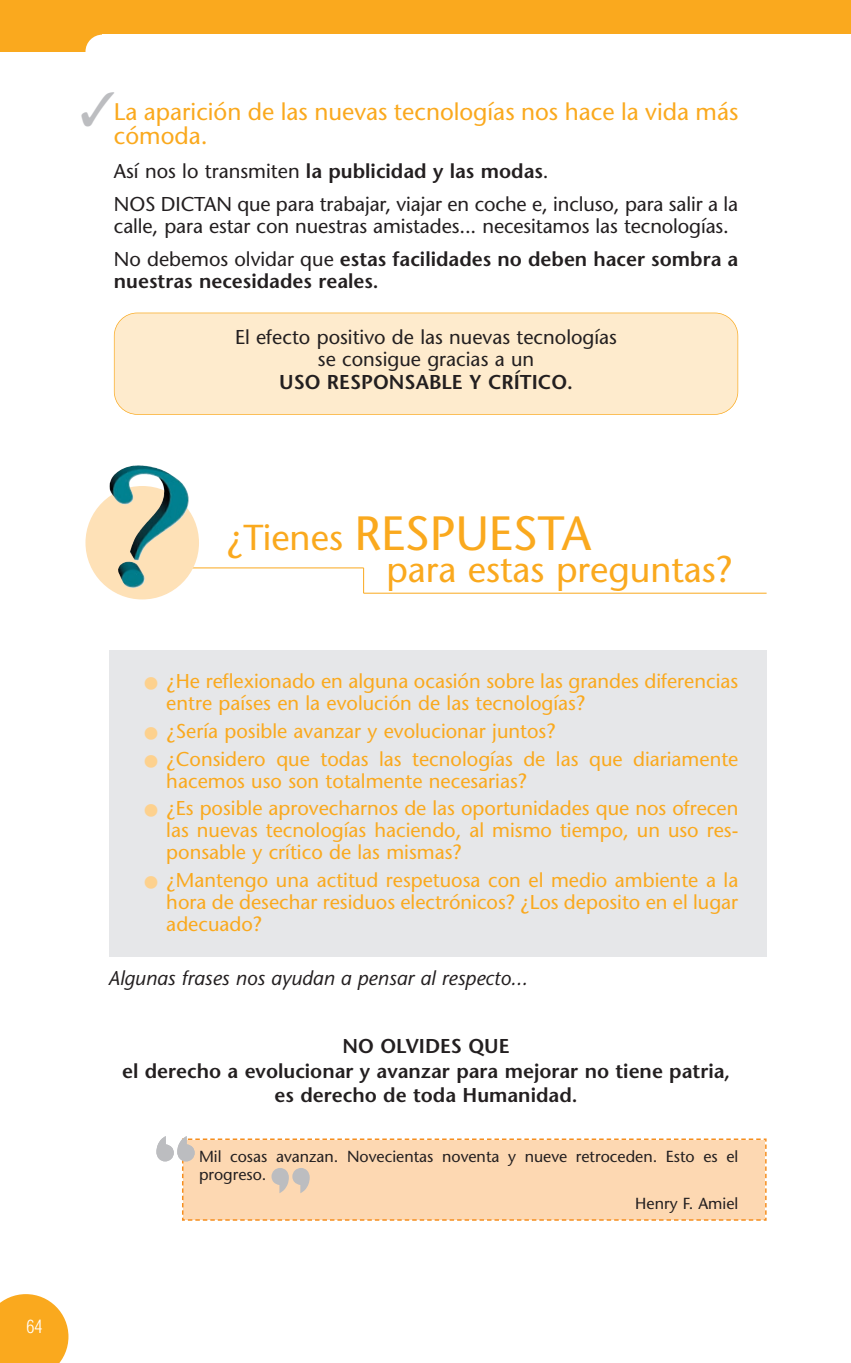
<style>
.page{position:relative;width:851px;height:1363px;background:#fff}
.page>*{position:absolute;margin:0;border:0;box-sizing:border-box;transform-origin:0 0}
.t1{font:72px "Braggadocio";color:#bcbdc0}
.t2{font:48px "Stone Sans";color:#faa91e}
.t3{font:36px "Stone Sans";color:#faa91e}
.t4{font:24px/24px "Stone Sans";color:#faa91e}
.t5{font:20px/22px "Stone Sans";color:#faa91e}
.t6{font:20px/33.4px "Stone Sans";letter-spacing:-.005em;color:#231f20}
.t7{font:600 20px/24px "Stone Sans";color:#231f20;text-align:center}
.t8{font:italic 20px "Stone Sans";color:#231f20}
.t9{font:300 condensed 18px "Helvetica";color:#fff}
.t10{font:16px/18px "Stone Sans";color:#231f20}
.s1{font-weight:600}
.s2{font-size:36px}
.s3{font-size:36px;color:#fdd18e}
</style>
<div class="page">
<svg style="left:0;top:1294px;width:68px;height:68px;background:#fab236"></svg>
<div style="left:0;top:0;width:850px;height:52px;background:#faa91e"></div>
<div style="left:85px;top:35px;width:34px;height:34px;background:#fff;border-radius:50%"></div>
<div style="left:102px;top:35px;width:748px;height:34px;background:#fff"></div>
<hr style="left:170px;top:567px;width:193px;height:1px;background:#faa91e">
<svg style="left:363px;top:568px;width:1px;height:24px"></svg>
<hr style="left:363px;top:592px;width:403px;height:1px;background:#faa91e">
<div style="left:114px;top:313px;width:623px;height:101px;background:#feebcd;border-radius:23px"></div>
<div style="left:114px;top:312px;width:623px;height:102px;border:1px solid #faa91e;border-radius:23px"></div>
<svg style="left:85px;top:486px;width:114px;height:113px;background:#ccc8a9"></svg>
<div style="left:109px;top:650px;width:657px;height:306px;background:#e6e7e9"></div>
<div style="left:182px;top:1138px;width:584px;height:83px;background:#fdd8b2"></div>
<p class="t9" style="left:26px;top:1315px;width:17px">64</p>
<p class="t4" style="left:114px;top:102px;width:625px">La aparición de las nuevas tecnologías nos hace la vida más cómoda.</p>
<p class="t6" style="left:114px;top:156px;width:625px">Así nos lo transmiten <span class="s1">la publicidad y las modas</span>.<br>NOS DICTAN que para trabajar, viajar en coche e, incluso, para salir a la</p>
<p class="t6" style="left:114px;top:211px;width:625px">calle, para estar con nuestras amistades... necesitamos las tecnologías.<br>No debemos olvidar que <span class="s1">estas facilidades no deben hacer sombra a</span></p>
<p class="t7" style="left:114px;top:271px;width:266px">nuestras necesidades reales.</p>
<p class="t6" style="left:235px;top:328px;width:383px;line-height:22.4px;text-align:center">El efecto positivo de las nuevas tecnologías se consigue gracias a un<br><span class="s1">USO RESPONSABLE Y CRÍTICO.</span></p>
<p class="t2" style="left:227px;top:514px;width:366px"><span class="s2">¿Tienes</span> RESPUESTA</p>
<p class="t3" style="left:386px;top:555px;width:347px">para estas preguntas?</p>
<p class="t5" style="left:166px;top:672px;width:573px;text-indent:-24px"><span class="s3">•</span> ¿He reflexionado en alguna ocasión sobre las grandes diferencias entre países en la evolución de las tecnologías?</p>
<p class="t5" style="left:142px;top:722px;width:414px"><span class="s3">•</span> ¿Sería posible avanzar y evolucionar juntos?</p>
<p class="t5" style="left:166px;top:749px;width:573px;text-indent:-24px"><span class="s3">•</span> ¿Considero que todas las tecnologías de las que diariamente hacemos uso son totalmente necesarias?</p>
<p class="t5" style="left:166px;top:799px;width:573px;text-align:justify;text-indent:-24px"><span class="s3">•</span> ¿Es posible aprovecharnos de las oportunidades que nos ofrecen las nuevas tecnologías haciendo, al mismo tiempo, un uso res&shy;ponsable y crítico de las mismas?</p>
<p class="t5" style="left:166px;top:871px;width:573px;text-align:justify;text-indent:-24px"><span class="s3">•</span> ¿Mantengo una actitud respetuosa con el medio ambiente a la hora de desechar residuos electrónicos? ¿Los deposito en el lugar adecuado?</p>
<p class="t8" style="left:108px;top:970px;width:420px">Algunas frases nos ayudan a pensar al respecto...</p>
<p class="t7" style="left:122px;top:1036px;width:609px">NO OLVIDES QUE<br>el derecho a evolucionar y avanzar para mejorar no tiene patria, es derecho de toda Humanidad.</p>
<p class="t1" style="left:153px;top:1120px;width:43px">“</p>
<p class="t10" style="left:199px;top:1148px;width:540px">Mil cosas avanzan. Novecientas noventa y nueve retroceden. Esto es el progreso.</p>
<p class="t10" style="left:635px;top:1195px;width:104px">Henry F. Amiel</p>
<p class="t1" style="left:312px;top:1207px;width:43px;rotate:-180deg">“</p>
</div>
